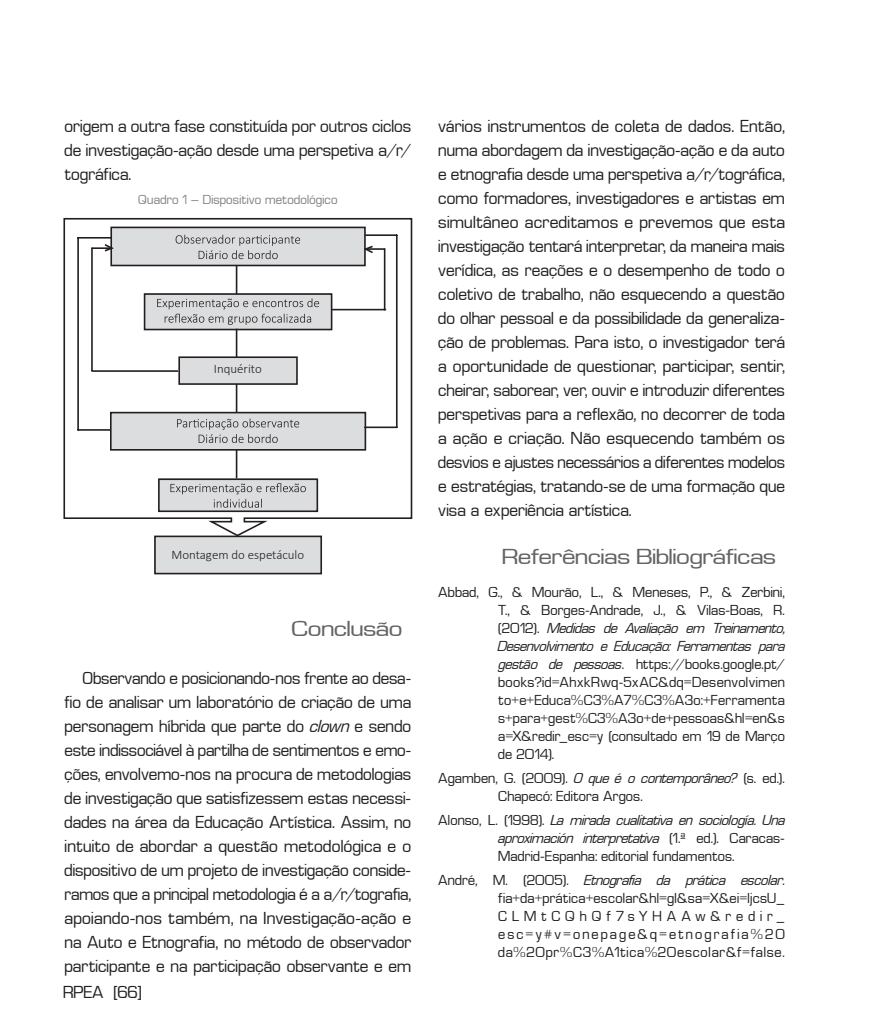
<style>
.page{position:relative;width:893px;height:1020px;background:#fff}
.page>*{position:absolute;margin:0;border:0;box-sizing:border-box;transform-origin:0 0}
.t1{font:22.5px "Waukegan LDO Extended";color:#636366}
.t2{font:18px/24px "Waukegan LDO";letter-spacing:.005em;color:#231f20;text-align:justify}
.t3{font:15px/18px "Waukegan LDO";letter-spacing:.015em;color:#231f20;text-align:justify}
.t4{font:13.5px "Waukegan LDO";letter-spacing:.015em;color:#808285}
.t5{font:300 12.9px "Calibri";color:#231f20}
.s1{font-style:italic}
</style>
<div class="page">
<div style="left:154px;top:536px;width:167px;height:37px;background:#dcdddf"></div>
<div style="left:154px;top:536px;width:168px;height:38px;border:2px solid #231f20"></div>
<svg style="left:63px;top:217px;width:350px;height:320px"></svg>
<hr style="left:92px;top:247px;width:20px;height:2px;background:#231f20">
<svg style="left:103px;top:243px;width:13px;height:10px"></svg>
<hr style="left:92px;top:370px;width:86px;height:2px;background:#231f20">
<hr style="left:91px;top:248px;width:2px;height:122px;background:#231f20">
<hr style="left:78px;top:237px;width:33px;height:2px;background:#231f20">
<hr style="left:78px;top:429px;width:32px;height:2px;background:#231f20">
<hr style="left:77px;top:238px;width:2px;height:192px;background:#231f20">
<hr style="left:365px;top:427px;width:32px;height:1px;background:#231f20">
<hr style="left:365px;top:234px;width:32px;height:2px;background:#231f20">
<hr style="left:396px;top:235px;width:1px;height:192px;background:#231f20">
<svg style="left:361px;top:244px;width:23px;height:11px"></svg>
<hr style="left:384px;top:249px;width:1px;height:61px;background:#231f20">
<hr style="left:332px;top:309px;width:53px;height:1px;background:#231f20">
<svg style="left:176px;top:235px;width:124px;height:24px;background:#c4c4c6"></svg>
<svg style="left:170px;top:450px;width:136px;height:58px"></svg>
<svg style="left:157px;top:265px;width:162px;height:92px"></svg>
<svg style="left:177px;top:419px;width:122px;height:24px;background:#c3c4c5"></svg>
<p class="t2" style="left:64px;top:114px;width:348px">origem a outra fase constituída por outros ciclos de investigação-ação desde uma perspetiva a/r/ tográfica.</p>
<p class="t4" style="left:138px;top:192px;width:201px">Quadro 1 – Dispositivo metodológico</p>
<p class="t5" style="left:214px;top:361px;width:49px">Inquérito</p>
<p class="t5" style="left:171px;top:547px;width:134px">Montagem do espetáculo</p>
<p class="t1" style="left:291px;top:617px;width:112px">Conclusão</p>
<p class="t2" style="left:64px;top:666px;width:348px;text-indent:18px">Observando e posicionando-nos frente ao desa&shy;fio de analisar um laboratório de criação de uma personagem híbrida que parte do <span class="s1">clown</span> e sendo este indissociável à partilha de sentimentos e emo&shy;ções, envolvemo-nos na procura de metodologias de investigação que satisfizessem estas necessi&shy;dades na área da Educação Artística. Assim, no intuito de abordar a questão metodológica e o dispositivo de um projeto de investigação conside&shy;ramos que a principal metodologia é a a/r/tografia, apoiando-nos também, na Investigação-ação e na Auto e Etnografia, no método de observador participante e na participação observante e em</p>
<p class="t2" style="left:63px;top:980px;width:80px">RPEA [66]</p>
<p class="t2" style="left:438px;top:114px;width:348px">vários instrumentos de coleta de dados. Então, numa abordagem da investigação-ação e da auto e etnografia desde uma perspetiva a/r/tográfica, como formadores, investigadores e artistas em simultâneo acreditamos e prevemos que esta investigação tentará interpretar, da maneira mais verídica, as reações e o desempenho de todo o coletivo de trabalho, não esquecendo a questão do olhar pessoal e da possibilidade da generaliza&shy;ção de problemas. Para isto, o investigador terá a oportunidade de questionar, participar, sentir, cheirar, saborear, ver, ouvir e introduzir diferentes perspetivas para a reflexão, no decorrer de toda a ação e criação. Não esquecendo também os desvios e ajustes necessários a diferentes modelos e estratégias, tratando-se de uma formação que visa a experiência artística.</p>
<p class="t1" style="left:502px;top:545px;width:275px">Referências Bibliográficas</p>
<p class="t3" style="left:498px;top:583px;width:288px;text-indent:-60px">Abbad, G., &amp; Mourão, L., &amp; Meneses, P., &amp; Zerbini, T., &amp; Borges-Andrade, J., &amp; Vilas-Boas, R. (2012). <span class="s1">Medidas de Avaliação em Treinamento, Desenvolvimento e Educação: Ferramentas para gestão de pessoas</span>. https://books.google.pt/ books?id=AhxkRwq-5xAC&amp;dq=Desenvolvimen to+e+Educa%C3%A7%C3%A3o:+Ferramenta s+para+gest%C3%A3o+de+pessoas&amp;hl=en&amp;s a=X&amp;redir_esc=y (consultado em 19 de Março de 2014).</p>
<p class="t3" style="left:498px;top:769px;width:288px;text-indent:-60px">Agamben, G. (2009). <span class="s1">O que é o contemporâneo?</span> (s. ed.).<br>Chapecó: Editora Argos.</p>
<p class="t3" style="left:498px;top:811px;width:288px;text-indent:-60px">Alonso, L. (1998). <span class="s1">La mirada cualitativa en sociología. Una aproximación interpretativa</span> (1.ª ed.). Caracas-Madrid-Espanha: editorial fundamentos.</p>
<p class="t3" style="left:498px;top:871px;width:288px;text-indent:-60px">André, M. (2005). <span class="s1">Etnografia da prática escolar</span>. fia+da+prática+escolar&amp;hl=gl&amp;sa=X&amp;ei=ljcsU_ CLMtCQhQf7sYHAAw&amp;redir_ esc=y#v=onepage&amp;q=etnografia%20 da%20pr%C3%A1tica%20escolar&amp;f=false.</p>
</div>
